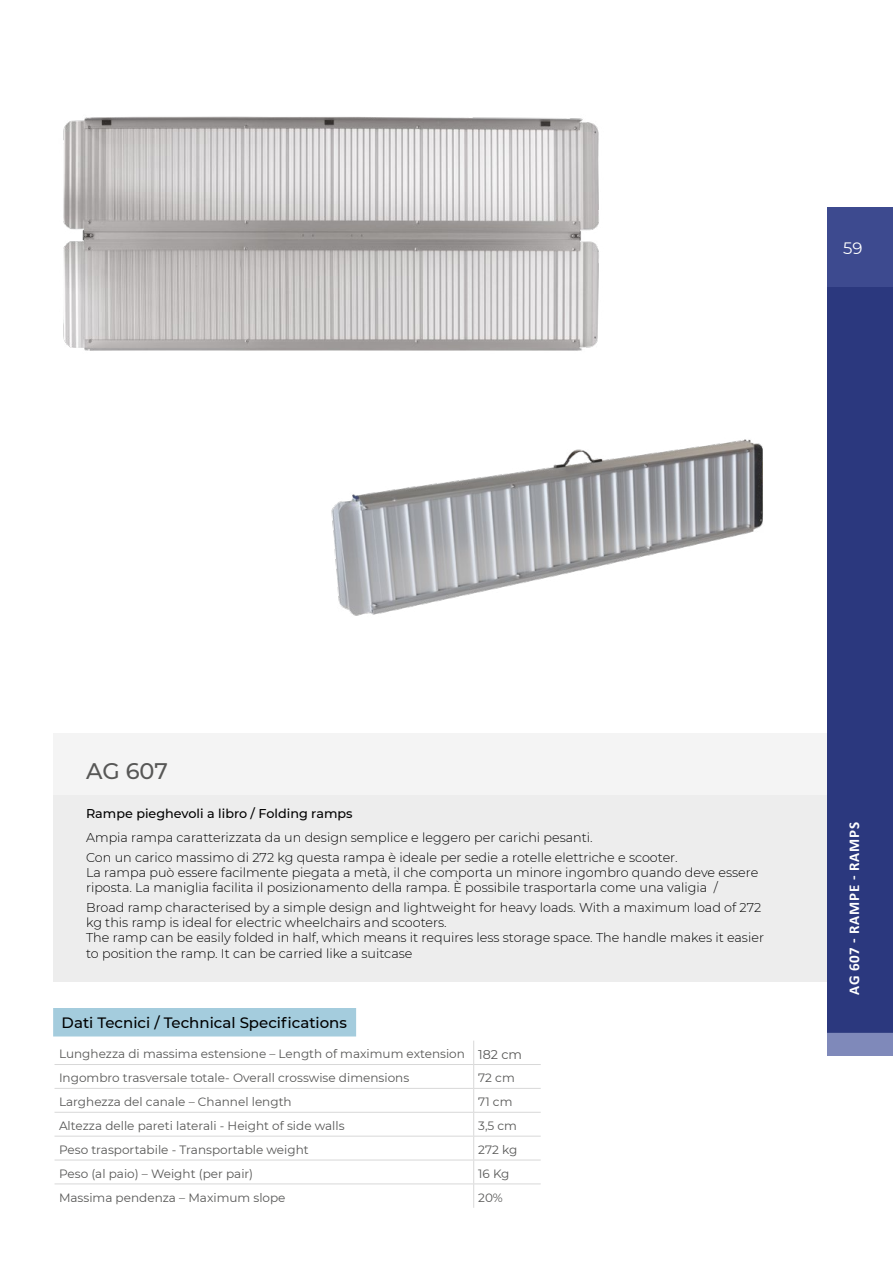
<style>
.page{position:relative;width:893px;height:1263px;background:#fff}
.page>*{position:absolute;margin:0;border:0;box-sizing:border-box;transform-origin:0 0}
.t1{font:500 22.5px "Montserrat";color:#575756}
.t2{font:16.5px "Montserrat";color:#fff}
.t3{font:500 15px "Montserrat";color:#000}
.t4{font:700 15px "Calibri";letter-spacing:.065em;color:#fff}
.t5{font:300 12.75px/15.3px "Montserrat";color:#000}
.t6{font:500 12.75px "Montserrat";color:#000}
.t7{font:12px/23.9px "Montserrat";color:#575756}
.s1{font-size:12.75px}
</style>
<div class="page">
<img style="left:331px;top:439px;width:432px;height:177px">
<img style="left:63px;top:116px;width:536px;height:235px">
<hr style="left:55px;top:1064px;width:419px;height:1px;background:#d8d8d8">
<hr style="left:474px;top:1064px;width:67px;height:1px;background:#d8d8d8">
<hr style="left:55px;top:1088px;width:419px;height:1px;background:#d8d8d8">
<hr style="left:474px;top:1088px;width:67px;height:1px;background:#d8d8d8">
<hr style="left:55px;top:1112px;width:419px;height:1px;background:#d8d8d8">
<hr style="left:474px;top:1112px;width:67px;height:1px;background:#d8d8d8">
<hr style="left:55px;top:1136px;width:419px;height:1px;background:#d8d8d8">
<hr style="left:474px;top:1136px;width:67px;height:1px;background:#d8d8d8">
<hr style="left:55px;top:1160px;width:419px;height:1px;background:#d8d8d8">
<hr style="left:474px;top:1160px;width:67px;height:1px;background:#d8d8d8">
<hr style="left:55px;top:1183px;width:419px;height:1px;background:#d8d8d8">
<hr style="left:474px;top:1183px;width:67px;height:1px;background:#d8d8d8">
<svg style="left:473px;top:1040px;width:1px;height:168px"></svg>
<div style="left:53px;top:1008px;width:303px;height:28px;background:#a4ccdd"></div>
<div style="left:54px;top:795px;width:773px;height:186px;background:#ededed"></div>
<div style="left:54px;top:733px;width:773px;height:80px;background:#f4f4f4"></div>
<div style="left:827px;top:1032px;width:66px;height:24px;background:#7f89ba"></div>
<div style="left:827px;top:207px;width:66px;height:825px;background:#3d4a8f"></div>
<div style="left:827px;top:287px;width:66px;height:745px;background:#27347a"></div>
<p class="t2" style="left:843px;top:238px;width:21px">59</p>
<h1 class="t1" style="left:86px;top:757px;width:83px">AG 607</h1>
<p class="t6" style="left:86px;top:806px;width:268px">Rampe pieghevoli a libro / Folding ramps</p>
<p class="t5" style="left:86px;top:828px;width:593px;line-height:19.5px">Ampia rampa caratterizzata da un design semplice e leggero per carichi pesanti.<br>Con un carico massimo di 272 kg questa rampa è ideale per sedie a rotelle elettriche e scooter.</p>
<p class="t5" style="left:86px;top:865px;width:674px">La rampa può essere facilmente piegata a metà, il che comporta un minore ingombro quando deve essere riposta. La maniglia facilita il posizionamento della rampa. È possibile trasportarla come una valigia /</p>
<p class="t5" style="left:86px;top:899px;width:679px">Broad ramp characterised by a simple design and lightweight for heavy loads. With a maximum load of 272 kg this ramp is ideal for electric wheelchairs and scooters.<br>The ramp can be easily folded in half, which means it requires less storage space. The handle makes it easier to position the ramp. It can be carried like a suitcase</p>
<p class="t3" style="left:62px;top:1013px;width:287px">Dati Tecnici / Technical Specifications</p>
<p class="t7" style="left:59px;top:1042px;width:465px">Lunghezza di massima estensione – Length of maximum extension <span class="s1">182 cm<br></span>Ingombro trasversale totale- Overall crosswise dimensions</p>
<p class="t7" style="left:478px;top:1066px;width:38px">72 cm</p>
<p class="t7" style="left:59px;top:1090px;width:234px">Larghezza del canale – Channel length</p>
<p class="t7" style="left:478px;top:1090px;width:36px">71 cm</p>
<p class="t7" style="left:59px;top:1114px;width:287px">Altezza delle pareti laterali - Height of side walls</p>
<p class="t7" style="left:478px;top:1114px;width:40px">3,5 cm</p>
<p class="t7" style="left:59px;top:1138px;width:251px">Peso trasportabile - Transportable weight</p>
<p class="t7" style="left:478px;top:1138px;width:41px">272 kg</p>
<p class="t7" style="left:59px;top:1161px;width:196px">Peso (al paio) – Weight (per pair)</p>
<p class="t7" style="left:478px;top:1161px;width:33px">16 Kg</p>
<p class="t7" style="left:59px;top:1185px;width:228px">Massima pendenza – Maximum slope</p>
<p class="t7" style="left:478px;top:1185px;width:26px">20%</p>
<p class="t4" style="left:845px;top:995px;width:175px;rotate:-90deg">AG 607 - RAMPE - RAMPS</p>
</div>
